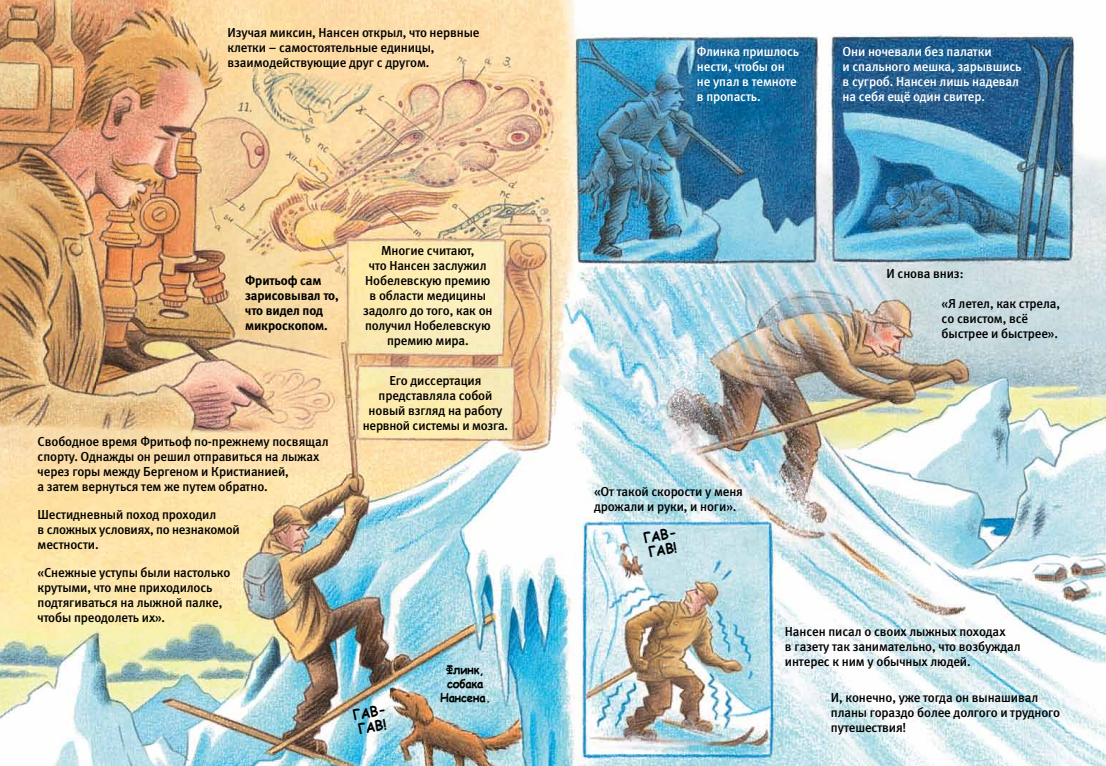
<style>
.page{position:relative;width:1106px;height:766px;background:#fff}
.page>*{position:absolute;margin:0;border:0;box-sizing:border-box;transform-origin:0 0}
.t1{font:700 14px/15px "Comic Sans MS";color:#000;scale:.95 1}
.t2{font:13px/15px "Meta Medium LFC";letter-spacing:-.01em;color:#000}
.t3{font:13px/15px "Meta Medium LFC";letter-spacing:-.01em;color:#fff}
.t4{font:13px/15px "Meta Bold LFC";letter-spacing:-.01em;color:#000}
.t5{font:700 12px/14px "Comic Sans MS";letter-spacing:-.01em;color:#000;text-align:center;scale:.95 1}
</style>
<div class="page">
<img style="left:0;top:0;width:1106px;height:765px">
<p class="t2" style="left:227px;top:25px;width:253px">Изучая миксин, Нансен открыл, что нервные клетки – самостоятельные единицы, взаимодействующие друг с другом.</p>
<p class="t4" style="left:245px;top:273px;width:95px">Фритьоф сам зарисовывал то, что видел под микроскопом.</p>
<p class="t2" style="left:38px;top:434px;width:292px">Свободное время Фритьоф по-прежнему посвящал спорту. Однажды он решил отправиться на лыжах через горы между Бергеном и Кристианией,<br>а затем вернуться тем же путем обратно.</p>
<p class="t2" style="left:38px;top:507px;width:204px">Шестидневный поход проходил<br>в сложных условиях, по незнакомой местности.</p>
<p class="t2" style="left:38px;top:565px;width:194px">«Снежные уступы были настолько крутыми, что мне приходилось подтягиваться на лыжной палке, чтобы преодолеть их».</p>
<p class="t2" style="left:363px;top:243px;width:131px;text-align:center">Многие считают,<br>что Нансен заслужил<br>Нобелевскую премию в области медицины задолго до того, как он получил Нобелевскую премию мира.</p>
<p class="t2" style="left:363px;top:372px;width:147px;text-align:center">Его диссертация представляла собой новый взгляд на работу нервной системы и мозга.</p>
<p class="t1" style="left:352px;top:706px;width:42px;rotate:-10deg">Га в&shy;га в!</p>
<p class="t5" style="left:440px;top:661px;width:55px">Флинк, собака<br>Нансена.</p>
<p class="t3" style="left:697px;top:44px;width:104px">Флинка пришлось нести, чтобы он не упал в темноте в пропасть.</p>
<p class="t3" style="left:842px;top:44px;width:181px">Они ночевали без палатки<br>и спального мешка, зарывшись в сугроб. Нансен лишь надевал на себя ещё один свитер.</p>
<p class="t2" style="left:886px;top:265px;width:78px">И снова вниз:</p>
<p class="t2" style="left:941px;top:296px;width:120px">«Я летел, как стрела, со свистом, всё быстрее и быстрее».</p>
<p class="t2" style="left:594px;top:484px;width:150px">«От такой скорости у меня дрожали и руки, и ноги».</p>
<p class="t1" style="left:642px;top:529px;width:42px;rotate:-10deg">Га в&shy;га в!</p>
<p class="t2" style="left:785px;top:624px;width:237px">Нансен писал о своих лыжных походах<br>в газету так занимательно, что возбуждал интерес к ним у обычных людей.</p>
<p class="t2" style="left:831px;top:689px;width:231px">И, конечно, уже тогда он вынашивал планы гораздо более долгого и трудного путешествия!</p>
</div>
